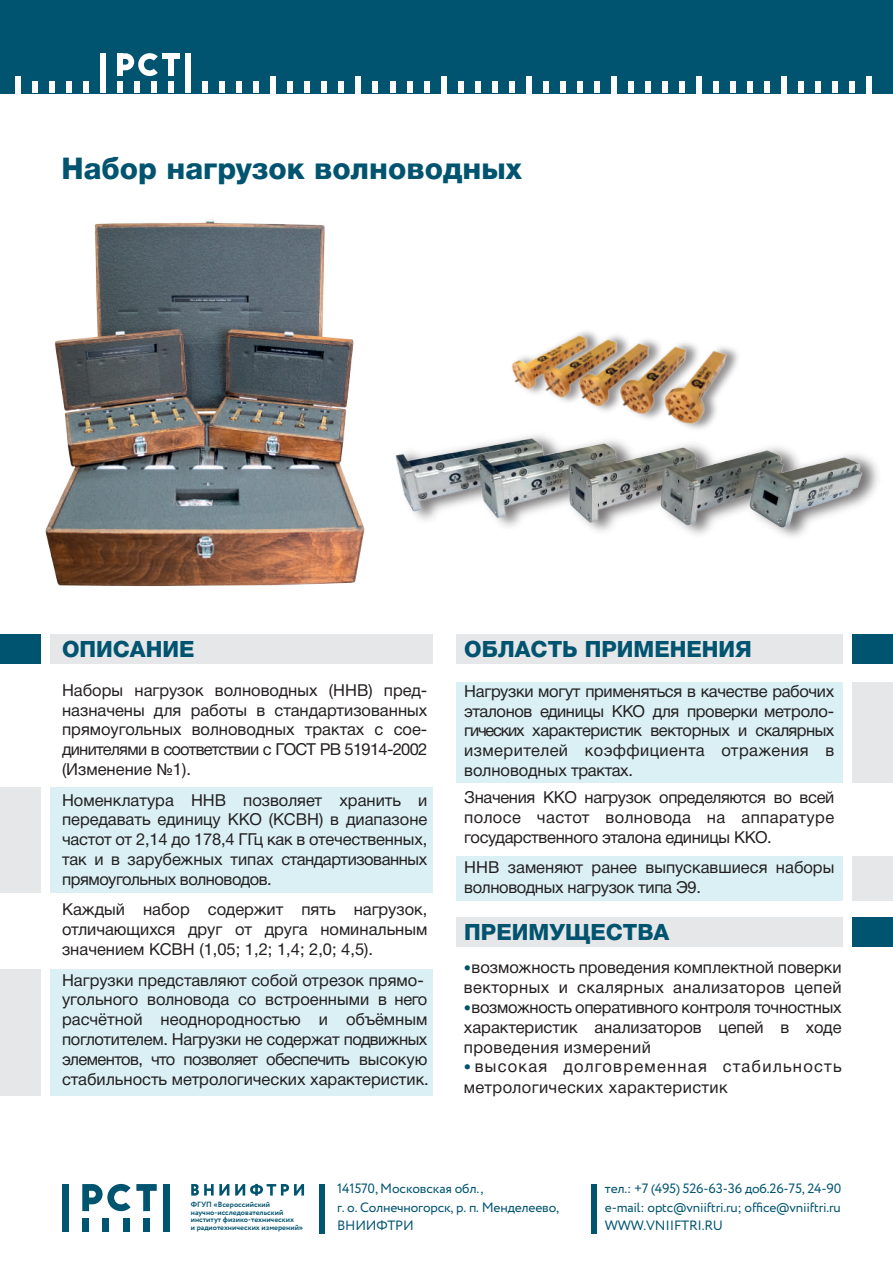
<style>
.page{position:relative;width:893px;height:1263px;background:#fff}
.page>*{position:absolute;margin:0;border:0;box-sizing:border-box;transform-origin:0 0}
.t1{font:800 30px "Helvetica Neue Cyr";color:#005470}
.t2{font:800 22.5px "Helvetica Neue Cyr";color:#005470}
.t3{font:16.5px/19.8px "Helvetica Neue Cyr";color:#231f20;text-align:justify}
.t4{font:16.5px/20.1px "Helvetica Neue Cyr";letter-spacing:.055em;color:#231f20}
.t5{font:13.5px/18.5px "Circe";letter-spacing:-.015em;color:#005470}
.t6{font:700 7.5px/7.9px "Circe";color:#005470}
.s1{font-size:14.55px;color:#005470}
</style>
<div class="page">
<div style="left:456px;top:681px;width:387px;height:101px;background:#daf0f5"></div>
<div style="left:456px;top:856px;width:387px;height:45px;background:#daf0f5"></div>
<div style="left:50px;top:969px;width:383px;height:126px;background:#daf0f5"></div>
<div style="left:50px;top:788px;width:383px;height:105px;background:#daf0f5"></div>
<div style="left:50px;top:634px;width:383px;height:30px;background:#e6e7e9"></div>
<div style="left:0;top:634px;width:41px;height:30px;background:#005470"></div>
<div style="left:456px;top:634px;width:387px;height:30px;background:#e6e7e9"></div>
<div style="left:852px;top:634px;width:41px;height:30px;background:#005470"></div>
<div style="left:456px;top:917px;width:387px;height:30px;background:#e6e7e9"></div>
<div style="left:852px;top:917px;width:41px;height:30px;background:#005470"></div>
<div style="left:0;top:0;width:893px;height:93px;background:#005470"></div>
<div style="left:83px;top:82px;width:6px;height:11px;background:#fff"></div>
<div style="left:66px;top:82px;width:6px;height:11px;background:#fff"></div>
<div style="left:49px;top:82px;width:6px;height:11px;background:#fff"></div>
<div style="left:32px;top:82px;width:6px;height:11px;background:#fff"></div>
<div style="left:15px;top:76px;width:6px;height:17px;background:#fff"></div>
<div style="left:356px;top:76px;width:5px;height:17px;background:#fff"></div>
<div style="left:339px;top:82px;width:5px;height:11px;background:#fff"></div>
<div style="left:322px;top:82px;width:5px;height:11px;background:#fff"></div>
<div style="left:304px;top:82px;width:6px;height:11px;background:#fff"></div>
<div style="left:287px;top:82px;width:6px;height:11px;background:#fff"></div>
<div style="left:270px;top:76px;width:6px;height:17px;background:#fff"></div>
<div style="left:441px;top:76px;width:5px;height:17px;background:#fff"></div>
<div style="left:424px;top:82px;width:5px;height:11px;background:#fff"></div>
<div style="left:407px;top:82px;width:5px;height:11px;background:#fff"></div>
<div style="left:390px;top:82px;width:5px;height:11px;background:#fff"></div>
<div style="left:373px;top:82px;width:5px;height:11px;background:#fff"></div>
<div style="left:253px;top:82px;width:6px;height:11px;background:#fff"></div>
<div style="left:236px;top:82px;width:6px;height:11px;background:#fff"></div>
<div style="left:219px;top:82px;width:6px;height:11px;background:#fff"></div>
<div style="left:202px;top:82px;width:6px;height:11px;background:#fff"></div>
<div style="left:100px;top:53px;width:6px;height:40px;background:#fff"></div>
<div style="left:117px;top:82px;width:6px;height:11px;background:#fff"></div>
<div style="left:134px;top:82px;width:6px;height:11px;background:#fff"></div>
<div style="left:151px;top:82px;width:6px;height:11px;background:#fff"></div>
<div style="left:168px;top:82px;width:6px;height:11px;background:#fff"></div>
<div style="left:117px;top:53px;width:6px;height:23px;background:#fff"></div>
<div style="left:168px;top:53px;width:6px;height:23px;background:#fff"></div>
<div style="left:163px;top:53px;width:17px;height:6px;background:#fff"></div>
<div style="left:185px;top:53px;width:6px;height:40px;background:#fff"></div>
<svg style="left:123px;top:53px;width:35px;height:23px"></svg>
<div style="left:526px;top:76px;width:6px;height:17px;background:#fff"></div>
<div style="left:509px;top:82px;width:6px;height:11px;background:#fff"></div>
<div style="left:492px;top:82px;width:5px;height:11px;background:#fff"></div>
<div style="left:475px;top:82px;width:5px;height:11px;background:#fff"></div>
<div style="left:458px;top:82px;width:5px;height:11px;background:#fff"></div>
<div style="left:611px;top:76px;width:6px;height:17px;background:#fff"></div>
<div style="left:594px;top:82px;width:6px;height:11px;background:#fff"></div>
<div style="left:577px;top:82px;width:6px;height:11px;background:#fff"></div>
<div style="left:560px;top:82px;width:6px;height:11px;background:#fff"></div>
<div style="left:543px;top:82px;width:6px;height:11px;background:#fff"></div>
<div style="left:696px;top:76px;width:6px;height:17px;background:#fff"></div>
<div style="left:679px;top:82px;width:6px;height:11px;background:#fff"></div>
<div style="left:662px;top:82px;width:6px;height:11px;background:#fff"></div>
<div style="left:645px;top:82px;width:6px;height:11px;background:#fff"></div>
<div style="left:628px;top:82px;width:6px;height:11px;background:#fff"></div>
<div style="left:781px;top:76px;width:6px;height:17px;background:#fff"></div>
<div style="left:764px;top:82px;width:6px;height:11px;background:#fff"></div>
<div style="left:747px;top:82px;width:6px;height:11px;background:#fff"></div>
<div style="left:730px;top:82px;width:6px;height:11px;background:#fff"></div>
<div style="left:713px;top:82px;width:6px;height:11px;background:#fff"></div>
<div style="left:866px;top:76px;width:6px;height:17px;background:#fff"></div>
<div style="left:849px;top:82px;width:6px;height:11px;background:#fff"></div>
<div style="left:832px;top:82px;width:6px;height:11px;background:#fff"></div>
<div style="left:815px;top:82px;width:6px;height:11px;background:#fff"></div>
<div style="left:798px;top:82px;width:6px;height:11px;background:#fff"></div>
<div style="left:62px;top:1184px;width:7px;height:47px;background:#005470"></div>
<div style="left:82px;top:1218px;width:7px;height:13px;background:#005470"></div>
<div style="left:103px;top:1218px;width:6px;height:13px;background:#005470"></div>
<div style="left:123px;top:1218px;width:7px;height:13px;background:#005470"></div>
<div style="left:143px;top:1218px;width:7px;height:13px;background:#005470"></div>
<div style="left:163px;top:1184px;width:7px;height:47px;background:#005470"></div>
<svg style="left:82px;top:1183px;width:75px;height:28px"></svg>
<svg style="left:191px;top:1184px;width:38px;height:11px"></svg>
<svg style="left:235px;top:1184px;width:69px;height:12px"></svg>
<div style="left:319px;top:1184px;width:5px;height:49px;background:#005470"></div>
<div style="left:591px;top:1184px;width:5px;height:49px;background:#005470"></div>
<img style="left:45px;top:219px;width:320px;height:367px">
<img style="left:395px;top:443px;width:483px;height:94px">
<img style="left:489px;top:331px;width:277px;height:130px">
<div style="left:0;top:788px;width:41px;height:105px;background:#e6e7e9"></div>
<div style="left:852px;top:681px;width:41px;height:101px;background:#e6e7e9"></div>
<div style="left:852px;top:856px;width:41px;height:45px;background:#e6e7e9"></div>
<div style="left:0;top:969px;width:41px;height:126px;background:#e6e7e9"></div>
<h1 class="t1" style="left:61px;top:152px;width:462px">Набор нагрузок волноводных</h1>
<h2 class="t2" style="left:62px;top:637px;width:134px">ОПИСАНИЕ</h2>
<h2 class="t2" style="left:464px;top:637px;width:289px">ОБЛАСТЬ ПРИМЕНЕНИЯ</h2>
<p class="t3" style="left:62px;top:680px;width:367px">Наборы нагрузок волноводных (ННВ) пред&shy;назначены для работы в стандартизованных прямоугольных волноводных трактах с сое&shy;динителями в соответствии с ГОСТ РВ 51914-2002 (Изменение №1).</p>
<p class="t3" style="left:62px;top:790px;width:367px">Номенклатура ННВ позволяет хранить и передавать единицу ККО (КСВН) в диапазоне частот от 2,14 до 178,4 ГГц как в отечественных, так и в зарубежных типах стандартизованных прямоугольных волноводов.</p>
<p class="t3" style="left:62px;top:900px;width:367px">Каждый набор содержит пять нагрузок, отличающихся друг от друга номинальным значением КСВН (1,05; 1,2; 1,4; 2,0; 4,5).</p>
<p class="t3" style="left:62px;top:970px;width:368px;text-align:left">Нагрузки представляют собой отрезок прямо&shy;угольного волновода со встроенными в него расчётной неоднородностью и объёмным поглотителем. Нагрузки не содержат подвижных элементов, что позволяет обеспечить высокую стабильность метрологических характеристик.</p>
<p class="t3" style="left:464px;top:681px;width:372px">Нагрузки могут применяться в качестве рабочих эталонов единицы ККО для проверки метроло&shy;гических характеристик векторных и скалярных измерителей коэффициента отражения в волноводных трактах.</p>
<p class="t3" style="left:464px;top:788px;width:372px">Значения ККО нагрузок определяются во всей полосе частот волновода на аппаратуре государственного эталона единицы ККО.</p>
<p class="t3" style="left:464px;top:858px;width:372px">ННВ заменяют ранее выпускавшиеся наборы волноводных нагрузок типа Э9.</p>
<h2 class="t2" style="left:464px;top:920px;width:207px">ПРЕИМУЩЕСТВА</h2>
<p class="t3" style="left:464px;top:958px;width:379px"><span class="s1">•</span>возможность проведения комплектной поверки векторных и скалярных анализаторов цепей</p>
<p class="t3" style="left:464px;top:997px;width:379px"><span class="s1">•</span>возможность оперативного контроля точностных характеристик анализаторов цепей в ходе проведения измерений</p>
<p class="t4" style="left:464px;top:1057px;width:379px"><span class="s1">•</span> высокая долговременная стабильность метрологических характеристик</p>
<p class="t6" style="left:191px;top:1200px;width:114px">ФГУП «Всероссийский научно-исследовательский институт физико-технических<br>и радиотехнических измерений»</p>
<p class="t5" style="left:337px;top:1180px;width:224px">141570, Московская обл.,<br>г. о. Солнечногорск, р. п. Менделеево,<br>ВНИИФТРИ</p>
<p class="t5" style="left:605px;top:1180px;width:238px;text-align:justify">тел.: +7 (495) 526-63-36 доб.26-75, 24-90 e-mail: optc@vniiftri.ru; office@vniiftri.ru WWW.VNIIFTRI.RU</p>
</div>
